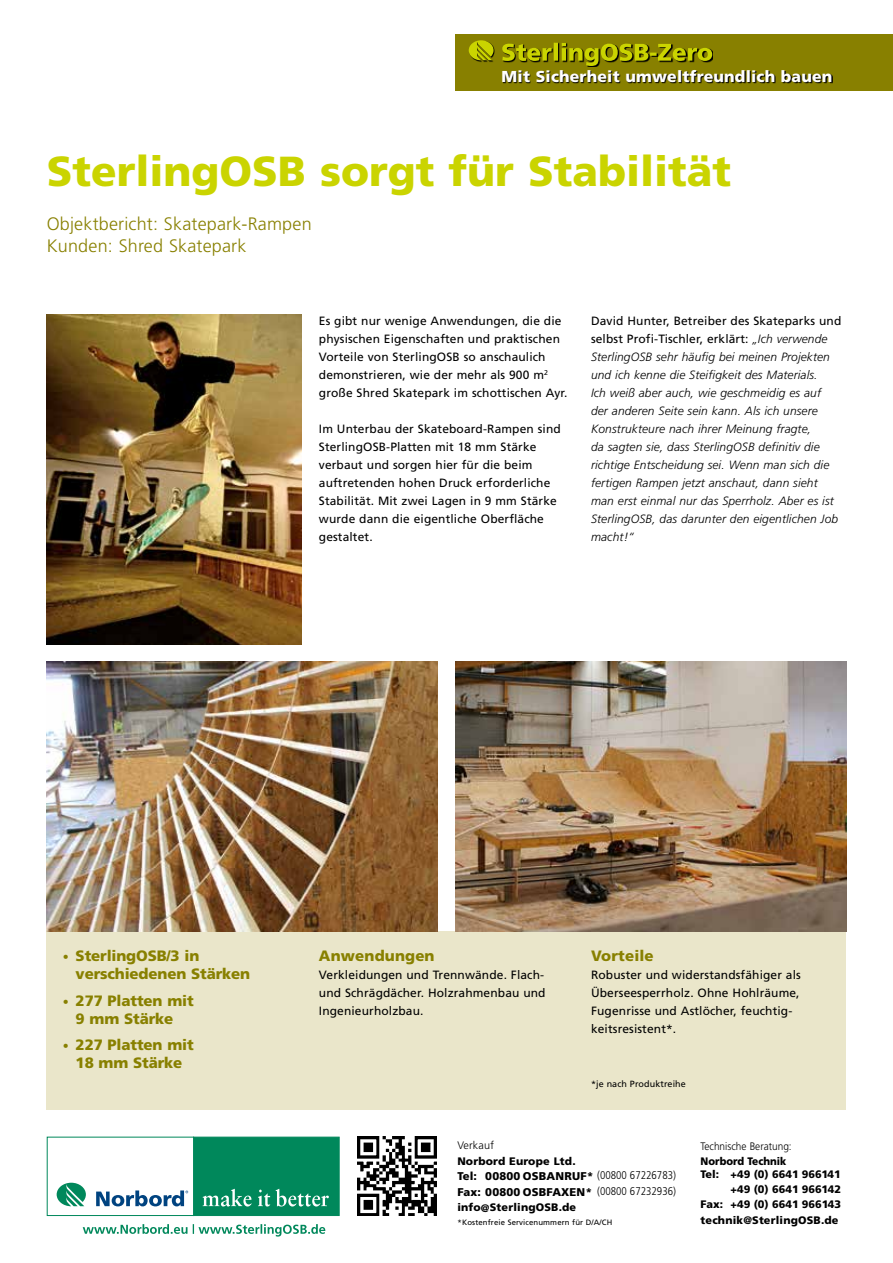
<style>
.page{position:relative;width:893px;height:1263px;background:#fff}
.page>*{position:absolute;margin:0;border:0;box-sizing:border-box;transform-origin:0 0}
.t1{font:900 42px "Frutiger";color:#cad400}
.t2{font:300 18px/22.6px "Frutiger";letter-spacing:.01em;color:#888000}
.t3{font:900 15.75px "Frutiger";letter-spacing:.01em;color:#fff}
.t4{font:900 15px/18px "Frutiger";letter-spacing:-.01em;color:#888000;text-align:center}
.t5{font:900 15px "Frutiger";letter-spacing:.01em;color:#888000}
.t6{font:12px/18px "Frutiger";letter-spacing:.01em;color:#000}
.t7{font:italic 300 12px/18px "Frutiger";letter-spacing:.01em;color:#000}
.t8{font:900 11.25px/15.5px "Frutiger";letter-spacing:.015em;color:#000}
.t9{font:900 10.8px/15.5px "Frutiger";color:#000;text-align:justify}
.t10{font:900 10.8px/13.4px "Frutiger";color:#000;scale:.93 1}
.t11{font:300 10.8px "Frutiger";color:#000;scale:.93 1}
.t12{font:300 10.8px "Frutiger";color:#000}
.t13{font:9px "Frutiger";letter-spacing:.01em;color:#000}
.t14{font:7.8px "Frutiger";letter-spacing:.015em;color:#000}
.s1{font-weight:400;font-style:normal}
.s2{font-weight:400;font-size:12px}
.s3{font-weight:300;font-stretch:condensed}
</style>
<div class="page">
<div style="left:47px;top:931px;width:799px;height:179px;background:#eae6ca"></div>
<img style="left:455px;top:662px;width:391px;height:269px">
<img style="left:47px;top:662px;width:391px;height:269px">
<img style="left:47px;top:315px;width:255px;height:329px">
<div style="left:455px;top:34px;width:438px;height:56px;background:#888000"></div>
<svg style="left:475px;top:42px;width:238px;height:25px"></svg>
<svg style="left:469px;top:40px;width:25px;height:20px"></svg>
<svg style="left:502px;top:43px;width:210px;height:23px"></svg>
<svg style="left:503px;top:71px;width:329px;height:12px"></svg>
<div style="left:193px;top:1137px;width:147px;height:79px;background:#00885b;border:1px solid #00885b"></div>
<div style="left:47px;top:1137px;width:147px;height:79px;background:#fff;border:1px solid #00885b"></div>
<svg style="left:96px;top:1190px;width:92px;height:16px"></svg>
<svg style="left:57px;top:1183px;width:29px;height:23px"></svg>
<svg style="left:203px;top:1189px;width:126px;height:17px"></svg>
<svg style="left:83px;top:1224px;width:242px;height:12px"></svg>
<img style="left:357px;top:1137px;width:79px;height:79px">
<h3 class="t3" style="left:502px;top:67px;width:332px">Mit Sicherheit umweltfreundlich bauen</h3>
<h1 class="t1" style="left:47px;top:146px;width:686px">SterlingOSB sorgt für Stabilität</h1>
<h2 class="t2" style="left:47px;top:212px;width:266px">Objektbericht: Skatepark-Rampen<br>Kunden: Shred Skatepark</h2>
<p class="t6" style="left:319px;top:312px;width:250px">Es gibt nur wenige Anwendungen, die die physischen Eigenschaften und praktischen Vorteile von SterlingOSB so anschaulich demonstrieren, wie der mehr als 900 m<sup>2 </sup>große Shred Skatepark im schottischen Ayr.</p>
<p class="t6" style="left:319px;top:420px;width:243px">Im Unterbau der Skateboard-Rampen sind SterlingOSB-Platten mit 18 mm Stärke verbaut und sorgen hier für die beim auftretenden hohen Druck erforderliche Stabilität. Mit zwei Lagen in 9 mm Stärke wurde dann die eigentliche Oberfläche gestaltet.</p>
<p class="t7" style="left:591px;top:312px;width:252px"><span class="s1">David Hunter, Betreiber des Skateparks und selbst Profi-Tischler, erklärt:</span> „Ich verwende SterlingOSB sehr häufig bei meinen Projekten und ich kenne die Steifigkeit des Materials.<br>Ich weiß aber auch, wie geschmeidig es auf<br>der anderen Seite sein kann. Als ich unsere Konstrukteure nach ihrer Meinung fragte,<br>da sagten sie, dass SterlingOSB definitiv die richtige Entscheidung sei. Wenn man sich die fertigen Rampen jetzt anschaut, dann sieht man erst einmal nur das Sperrholz. Aber es ist SterlingOSB, das darunter den eigentlichen Job macht!“</p>
<p class="t4" style="left:76px;top:947px;width:176px;text-align:left;text-indent:-13px"><span class="s2">•</span> SterlingOSB/3 in verschiedenen Stärken</p>
<p class="t4" style="left:63px;top:991px;width:132px"><span class="s2">•</span> 277 Platten mit<br>9 mm Stärke</p>
<p class="t4" style="left:63px;top:1036px;width:132px"><span class="s2">•</span> 227 Platten mit<br>18 mm Stärke</p>
<p class="t5" style="left:319px;top:947px;width:117px">Anwendungen</p>
<p class="t6" style="left:319px;top:966px;width:228px;text-align:justify">Verkleidungen und Trennwände. Flach&shy;und Schrägdächer. Holzrahmenbau und Ingenieurholzbau.</p>
<p class="t5" style="left:591px;top:947px;width:64px">Vorteile</p>
<p class="t6" style="left:591px;top:966px;width:211px">Robuster und widerstandsfähiger als<br>Überseesperrholz. Ohne Hohlräume,<br>Fugenrisse und Astlöcher, feuchtig&shy;keitsresistent*.</p>
<p class="t13" style="left:591px;top:1079px;width:96px">*je nach Produktreihe</p>
<p class="t12" style="left:457px;top:1139px;width:38px">Verkauf</p>
<p class="t9" style="left:457px;top:1153px;width:120px">Norbord Europe Ltd.</p>
<p class="t8" style="left:457px;top:1168px;width:220px">Tel: 00800 OSBANRUF* <span class="s3">(00800 67226783)<br></span>Fax: 00800 OSBFAXEN* <span class="s3">(00800 67232936)</span></p>
<p class="t9" style="left:457px;top:1200px;width:120px">info@SterlingOSB.de</p>
<p class="t14" style="left:457px;top:1218px;width:156px">*Kostenfreie Servicenummern für D/A/CH</p>
<p class="t11" style="left:701px;top:1140px;width:100px">Technische Beratung:</p>
<p class="t10" style="left:701px;top:1154px;width:152px">Norbord Technik<br>Tel: +49 (0) 6641 966141</p>
<p class="t9" style="left:701px;top:1181px;width:142px;text-indent:30px">+49 (0) 6641 966142<br>Fax: +49 (0) 6641 966143 technik@SterlingOSB.de</p>
</div>
